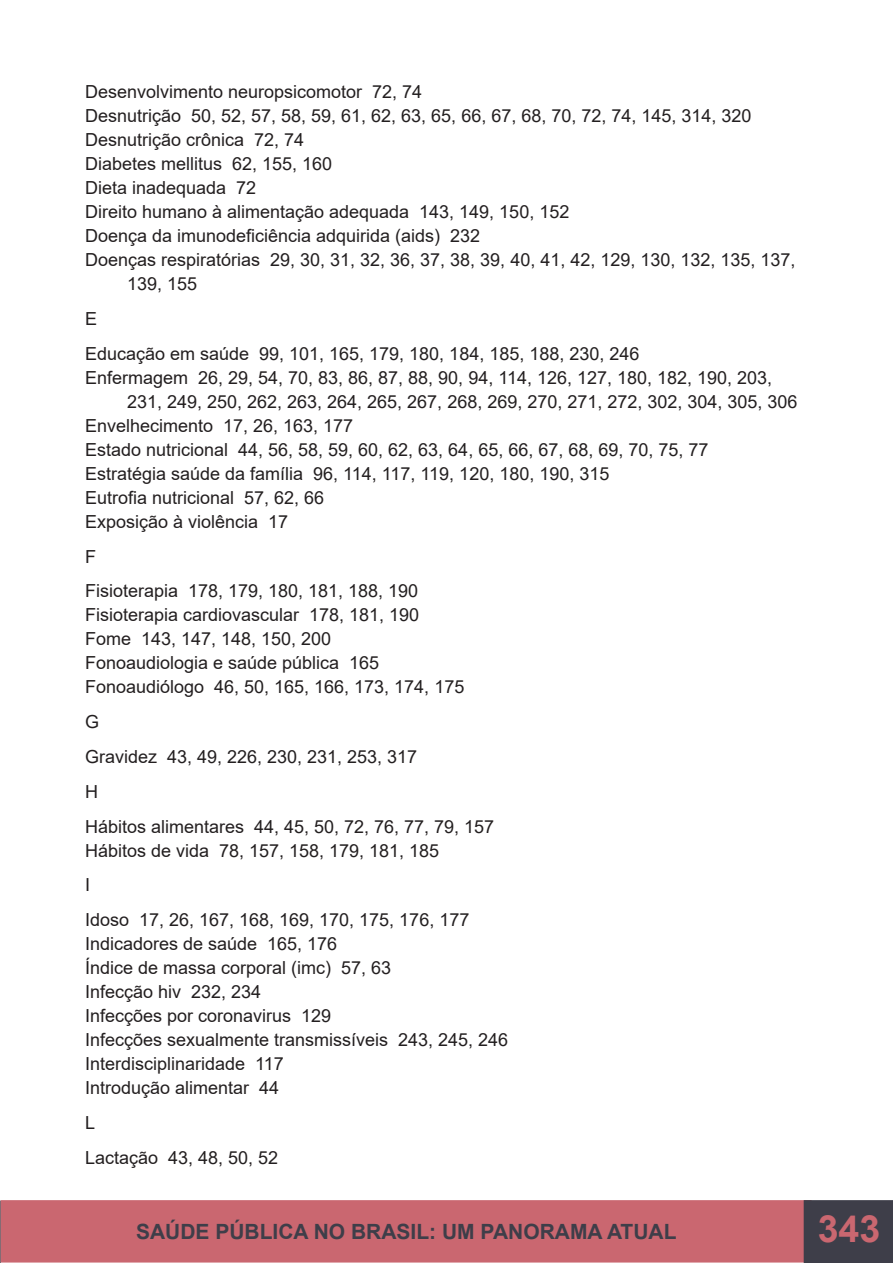
<style>
.page{position:relative;width:893px;height:1263px;background:#fff}
.page>*{position:absolute;margin:0;border:0;box-sizing:border-box;transform-origin:0 0}
.t1{font:700 37.5px "Arial";color:#ca6770}
.t2{font:700 21px "Arial";color:#3e3e49}
.t3{font:18px/24px "Arial";color:#231f20}
</style>
<div class="page">
<svg style="left:0;top:1200px;width:1px;height:63px"></svg>
<div style="left:2px;top:1201px;width:809px;height:61px;background:#ca6770"></div>
<div style="left:1px;top:1200px;width:811px;height:62px;border:2px solid #ca6770"></div>
<div style="left:804px;top:1200px;width:89px;height:63px;background:#3e3e49"></div>
<div style="left:813px;top:1214px;width:72px;height:48px;background:#3e3e49"></div>
<p class="t3" style="left:85px;top:80px;width:339px">Desenvolvimento neuropsicomotor 72, 74</p>
<p class="t3" style="left:85px;top:104px;width:668px">Desnutrição 50, 52, 57, 58, 59, 61, 62, 63, 65, 66, 67, 68, 70, 72, 74, 145, 314, 320</p>
<p class="t3" style="left:85px;top:128px;width:221px">Desnutrição crônica 72, 74</p>
<p class="t3" style="left:85px;top:152px;width:249px">Diabetes mellitus 62, 155, 160</p>
<p class="t3" style="left:85px;top:176px;width:173px">Dieta inadequada 72</p>
<p class="t3" style="left:85px;top:200px;width:486px">Direito humano à alimentação adequada 143, 149, 150, 152</p>
<p class="t3" style="left:85px;top:224px;width:397px">Doença da imunodeficiência adquirida (aids) 232</p>
<p class="t3" style="left:127px;top:248px;width:670px;text-indent:-42px">Doenças respiratórias 29, 30, 31, 32, 36, 37, 38, 39, 40, 41, 42, 129, 130, 132, 135, 137,<br>139, 155</p>
<p class="t3" style="left:85px;top:307px;width:14px">E</p>
<p class="t3" style="left:85px;top:341px;width:556px">Educação em saúde 99, 101, 165, 179, 180, 184, 185, 188, 230, 246</p>
<p class="t3" style="left:127px;top:365px;width:672px;text-indent:-42px">Enfermagem 26, 29, 54, 70, 83, 86, 87, 88, 90, 94, 114, 126, 127, 180, 182, 190, 203,<br>231, 249, 250, 262, 263, 264, 265, 267, 268, 269, 270, 271, 272, 302, 304, 305, 306</p>
<p class="t3" style="left:85px;top:413px;width:270px">Envelhecimento 17, 26, 163, 177</p>
<p class="t3" style="left:85px;top:437px;width:625px">Estado nutricional 44, 56, 58, 59, 60, 62, 63, 64, 65, 66, 67, 68, 69, 70, 75, 77</p>
<p class="t3" style="left:85px;top:461px;width:526px">Estratégia saúde da família 96, 114, 117, 119, 120, 180, 190, 315</p>
<p class="t3" style="left:85px;top:485px;width:241px">Eutrofia nutricional 57, 62, 66</p>
<p class="t3" style="left:85px;top:509px;width:205px">Exposição à violência 17</p>
<p class="t3" style="left:85px;top:544px;width:12px">F</p>
<p class="t3" style="left:85px;top:579px;width:335px">Fisioterapia 178, 179, 180, 181, 188, 190</p>
<p class="t3" style="left:85px;top:603px;width:336px">Fisioterapia cardiovascular 178, 181, 190</p>
<p class="t3" style="left:85px;top:627px;width:248px">Fome 143, 147, 148, 150, 200</p>
<p class="t3" style="left:85px;top:651px;width:296px">Fonoaudiologia e saúde pública 165</p>
<p class="t3" style="left:85px;top:675px;width:381px">Fonoaudiólogo 46, 50, 165, 166, 173, 174, 175</p>
<p class="t3" style="left:85px;top:710px;width:16px">G</p>
<p class="t3" style="left:85px;top:745px;width:334px">Gravidez 43, 49, 226, 230, 231, 253, 317</p>
<p class="t3" style="left:85px;top:779px;width:14px">H</p>
<p class="t3" style="left:85px;top:814px;width:411px">Hábitos alimentares 44, 45, 50, 72, 76, 77, 79, 157</p>
<p class="t3" style="left:85px;top:838px;width:356px">Hábitos de vida 78, 157, 158, 179, 181, 185</p>
<p class="t3" style="left:85px;top:873px;width:7px">I</p>
<p class="t3" style="left:85px;top:908px;width:386px">Idoso 17, 26, 167, 168, 169, 170, 175, 176, 177</p>
<p class="t3" style="left:85px;top:932px;width:254px">Indicadores de saúde 165, 176</p>
<p class="t3" style="left:85px;top:956px;width:308px">Índice de massa corporal (imc) 57, 63</p>
<p class="t3" style="left:85px;top:980px;width:178px">Infecção hiv 232, 234</p>
<p class="t3" style="left:85px;top:1004px;width:248px">Infecções por coronavirus 129</p>
<p class="t3" style="left:85px;top:1028px;width:425px">Infecções sexualmente transmissíveis 243, 245, 246</p>
<p class="t3" style="left:85px;top:1052px;width:200px">Interdisciplinaridade 117</p>
<p class="t3" style="left:85px;top:1076px;width:196px">Introdução alimentar 44</p>
<p class="t3" style="left:85px;top:1111px;width:12px">L</p>
<p class="t3" style="left:85px;top:1145px;width:195px">Lactação 43, 48, 50, 52</p>
<p class="t2" style="left:136px;top:1217px;width:542px">SAÚDE PÚBLICA NO BRASIL: UM PANORAMA ATUAL</p>
<h1 class="t1" style="left:818px;top:1202px;width:64px">343</h1>
</div>
